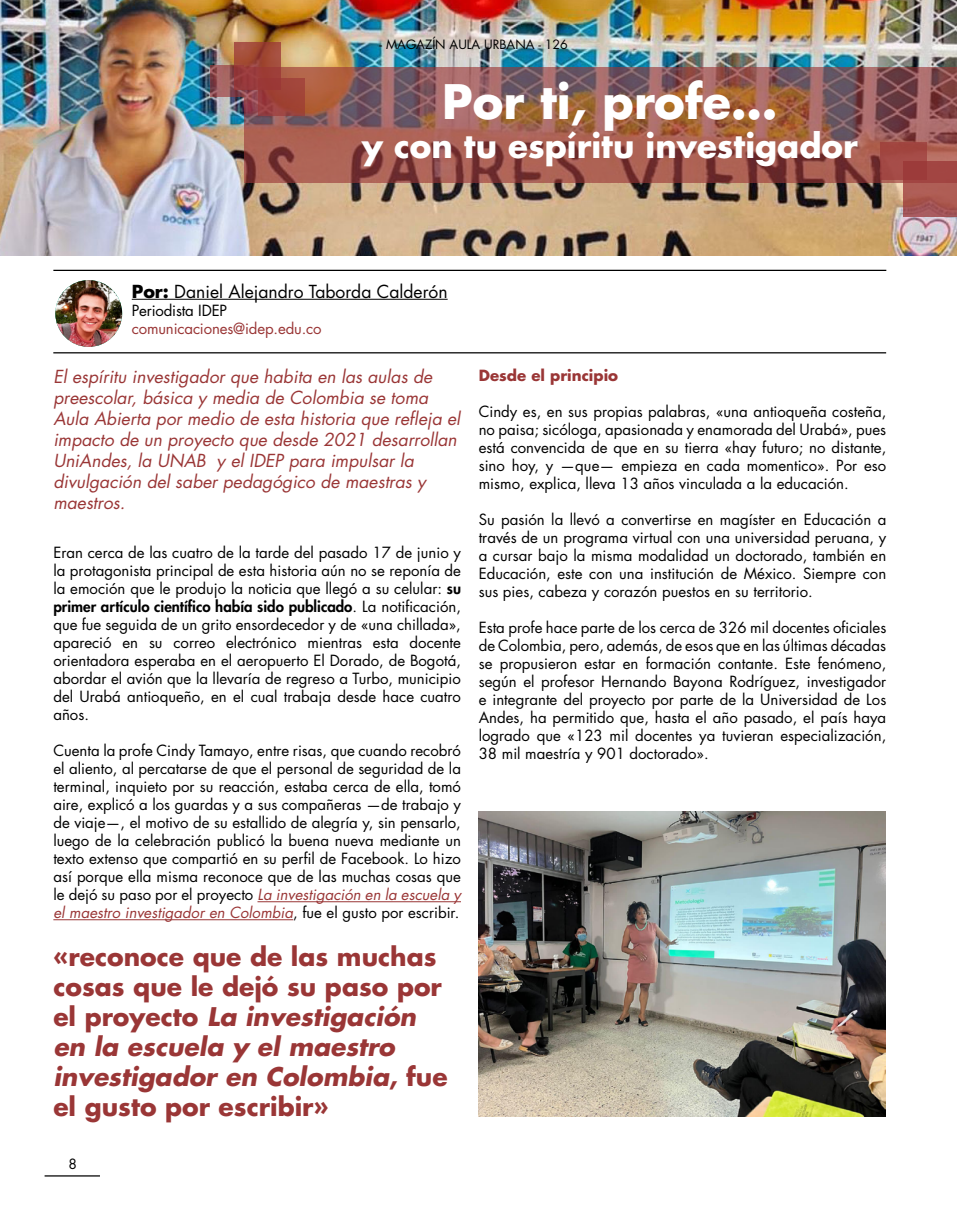
<style>
.page{position:relative;width:957px;height:1205px;background:#fff}
.page>*{position:absolute;margin:0;border:0;box-sizing:border-box;transform-origin:0 0}
.t1{font:700 46.25px "Futura Std";color:#fff}
.t2{font:700 32.5px "Futura Std";color:#fff}
.t3{font:700 25px/30px "Futura Std";color:#9a3636}
.t4{font:italic 17.5px/21px "Futura Std";color:#9a3636}
.t5{font:17.5px "Futura Std";color:#000}
.t6{font:15px/18px "Futura Std";color:#000;text-align:justify}
.t7{font:15px "Futura Std";letter-spacing:-.01em;color:#9a3636}
.t8{font:700 15px "Futura Std";color:#9a3636}
.t9{font:13.75px "Futura Std";color:#000}
.t10{font:12.5px "Futura Std";color:#000}
.s1{font-weight:700}
.s2{font-weight:800}
.s3{font-style:italic;color:#9a3636}
.s4{font-style:italic}
</style>
<div class="page">
<img style="left:0;top:0;width:957px;height:255px">
<hr style="left:53px;top:352px;width:833px;height:1px;background:#000">
<hr style="left:53px;top:270px;width:833px;height:1px;background:#000">
<hr style="left:132px;top:299px;width:316px;height:1px;background:#000">
<img style="left:55px;top:280px;width:67px;height:67px;border-radius:33px">
<svg style="left:244px;top:68px;width:713px;height:115px;background:#975a51"></svg>
<svg style="left:234px;top:43px;width:47px;height:47px;background:#9e4538"></svg>
<svg style="left:259px;top:78px;width:46px;height:37px;background:#9d4038"></svg>
<svg style="left:210px;top:65px;width:33px;height:32px"></svg>
<svg style="left:904px;top:161px;width:53px;height:55px;background:#a6524e"></svg>
<div style="left:881px;top:142px;width:46px;height:37px;background:#a14640"></div>
<hr style="left:257px;top:901px;width:204px;height:1px;background:#9a3636">
<hr style="left:53px;top:919px;width:240px;height:1px;background:#9a3636">
<img style="left:479px;top:811px;width:406px;height:306px">
<hr style="left:45px;top:1175px;width:55px;height:1px;background:#000">
<p class="t10" style="left:379px;top:36px;width:190px">- MAGAZÍN AULA URBANA - 126</p>
<h1 class="t1" style="left:442px;top:71px;width:337px">Por ti, profe…</h1>
<h2 class="t2" style="left:362px;top:125px;width:497px">y con tu espíritu investigador</h2>
<p class="t5" style="left:132px;top:280px;width:317px"><span class="s1">Por:</span> Daniel Alejandro Taborda Calderón</p>
<p class="t6" style="left:132px;top:301px;width:97px">Periodista IDEP</p>
<p class="t7" style="left:132px;top:318px;width:191px">comunicaciones@idep.edu.co</p>
<p class="t4" style="left:53px;top:366px;width:408px">El espíritu investigador que habita en las aulas de preescolar, básica y media de Colombia se toma Aula Abierta por medio de esta historia que refleja el impacto de un proyecto que desde 2021 desarrollan UniAndes, la UNAB y el IDEP para impulsar la divulgación del saber pedagógico de maestras y maestros.</p>
<p class="t6" style="left:53px;top:544px;width:409px">Eran cerca de las cuatro de la tarde del pasado 17 de junio y la protagonista principal de esta historia aún no se reponía de la emoción que le produjo la noticia que llegó a su celular: <span class="s2">su primer artículo científico había sido publicado</span>. La notificación, que fue seguida de un grito ensordecedor y de «una chillada», apareció en su correo electrónico mientras esta docente orientadora esperaba en el aeropuerto El Dorado, de Bogotá, abordar el avión que la llevaría de regreso a Turbo, municipio del Urabá antioqueño, en el cual trabaja desde hace cuatro años.</p>
<p class="t6" style="left:53px;top:742px;width:409px">Cuenta la profe Cindy Tamayo, entre risas, que cuando recobró el aliento, al percatarse de que el personal de seguridad de la terminal, inquieto por su reacción, estaba cerca de ella, tomó aire, explicó a los guardas y a sus compañeras —de trabajo y de viaje—, el motivo de su estallido de alegría y, sin pensarlo, luego de la celebración publicó la buena nueva mediante un texto extenso que compartió en su perfil de Facebook. Lo hizo así porque ella misma reconoce que de las muchas cosas que le dejó su paso por el proyecto <span class="s3">La investigación en la escuela y el maestro investigador en Colombia</span>, fue el gusto por escribir.</p>
<h3 class="t3" style="left:53px;top:941px;width:396px">«reconoce que de las muchas cosas que le dejó su paso por el proyecto <span class="s4">La investigación en la escuela y el maestro investigador en Colombia</span>, fue el gusto por escribir»</h3>
<p class="t9" style="left:69px;top:1155px;width:10px">8</p>
<p class="t8" style="left:479px;top:365px;width:141px">Desde el principio</p>
<p class="t6" style="left:479px;top:403px;width:409px">Cindy es, en sus propias palabras, «una antioqueña costeña, no paisa; sicóloga, apasionada y enamorada del Urabá», pues está convencida de que en su tierra «hay futuro; no distante, sino hoy, y —que— empieza en cada momentico». Por eso mismo, explica, lleva 13 años vinculada a la educación.</p>
<p class="t6" style="left:479px;top:511px;width:409px">Su pasión la llevó a convertirse en magíster en Educación a través de un programa virtual con una universidad peruana, y a cursar bajo la misma modalidad un doctorado, también en Educación, este con una institución de México. Siempre con sus pies, cabeza y corazón puestos en su territorio.</p>
<p class="t6" style="left:479px;top:619px;width:409px">Esta profe hace parte de los cerca de 326 mil docentes oficiales de Colombia, pero, además, de esos que en las últimas décadas se propusieron estar en formación contante. Este fenómeno, según el profesor Hernando Bayona Rodríguez, investigador e integrante del proyecto por parte de la Universidad de Los Andes, ha permitido que, hasta el año pasado, el país haya logrado que «123 mil docentes ya tuvieran especialización, 38 mil maestría y 901 doctorado».</p>
</div>
